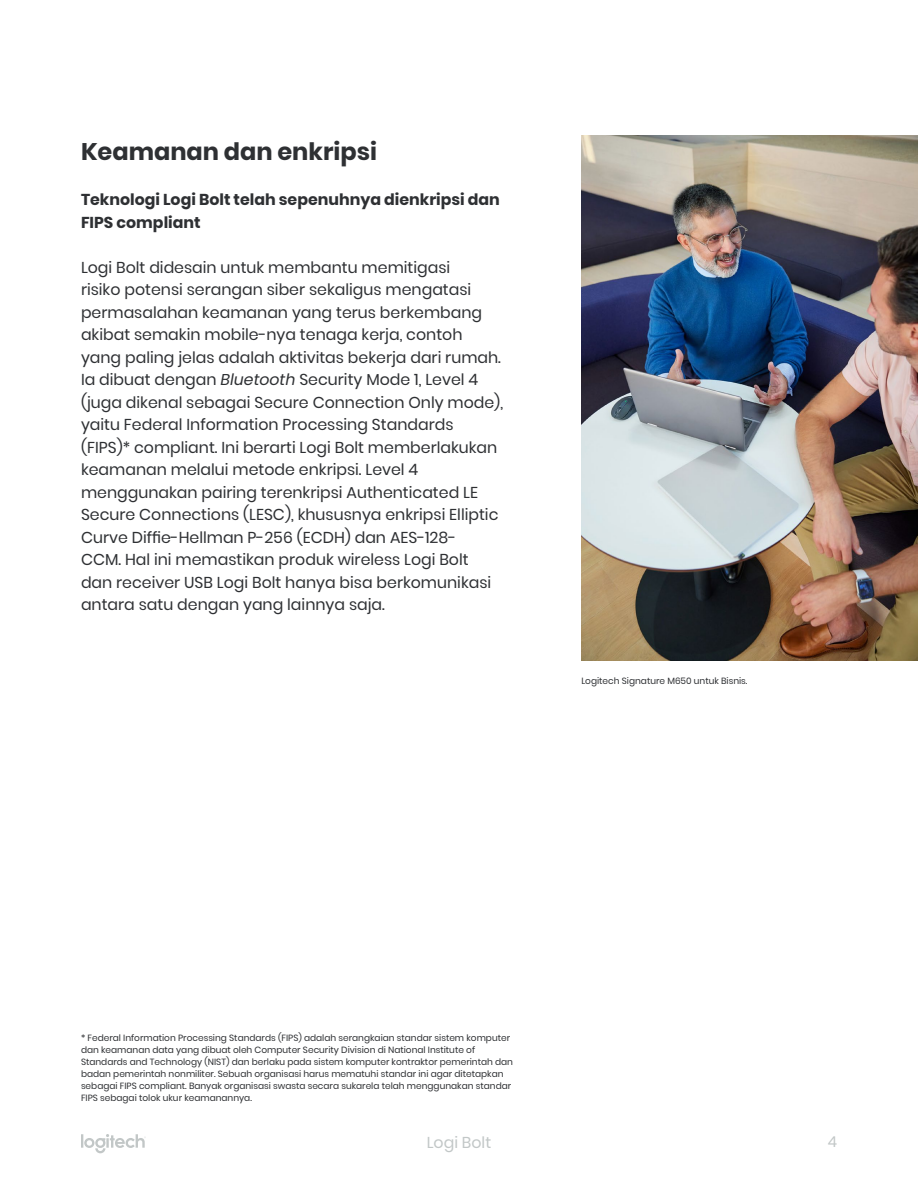
<style>
.page{position:relative;width:918px;height:1188px;background:#fff}
.page>*{position:absolute;margin:0;border:0;box-sizing:border-box;transform-origin:0 0}
.t1{font:700 24px "Poppins";color:#2e3033}
.t2{font:15.75px/22.5px "Poppins";color:#2e3033}
.t3{font:700 15.75px/22.5px "Poppins";color:#2e3033}
.t4{font:15.75px "Poppins";color:#c2c7c7}
.t5{font:15px "Poppins";color:#c2c7c7}
.t6{font:9px/12px "Poppins";color:#2e3033}
.s1{font-style:italic}
</style>
<div class="page">
<svg style="left:81px;top:1134px;width:65px;height:19px"></svg>
<img style="left:581px;top:135px;width:337px;height:526px">
<h1 class="t1" style="left:81px;top:138px;width:297px">Keamanan dan enkripsi</h1>
<p class="t3" style="left:81px;top:189px;width:420px">Teknologi Logi Bolt telah sepenuhnya dienkripsi dan<br>FIPS compliant</p>
<p class="t2" style="left:81px;top:256px;width:424px">Logi Bolt didesain untuk membantu memitigasi<br>risiko potensi serangan siber sekaligus mengatasi permasalahan keamanan yang terus berkembang akibat semakin mobile-nya tenaga kerja, contoh yang paling jelas adalah aktivitas bekerja dari rumah.<br>Ia dibuat dengan <span class="s1">Bluetooth</span> Security Mode 1, Level 4 (juga dikenal sebagai Secure Connection Only mode), yaitu Federal Information Processing Standards (FIPS)* compliant. Ini berarti Logi Bolt memberlakukan keamanan melalui metode enkripsi. Level 4 menggunakan pairing terenkripsi Authenticated LE Secure Connections (LESC), khususnya enkripsi Elliptic Curve Diffie-Hellman P-256 (ECDH) dan AES-128-<br>CCM. Hal ini memastikan produk wireless Logi Bolt dan receiver USB Logi Bolt hanya bisa berkomunikasi antara satu dengan yang lainnya saja.</p>
<p class="t6" style="left:581px;top:675px;width:168px">Logitech Signature M650 untuk Bisnis.</p>
<p class="t6" style="left:81px;top:1032px;width:434px">* Federal Information Processing Standards (FIPS) adalah serangkaian standar sistem komputer dan keamanan data yang dibuat oleh Computer Security Division di National Institute of Standards and Technology (NIST) dan berlaku pada sistem komputer kontraktor pemerintah dan badan pemerintah nonmiliter. Sebuah organisasi harus mematuhi standar ini agar ditetapkan sebagai FIPS compliant. Banyak organisasi swasta secara sukarela telah menggunakan standar FIPS sebagai tolok ukur keamanannya.</p>
<p class="t4" style="left:427px;top:1134px;width:66px">Logi Bolt</p>
<p class="t5" style="left:828px;top:1134px;width:11px">4</p>
</div>
